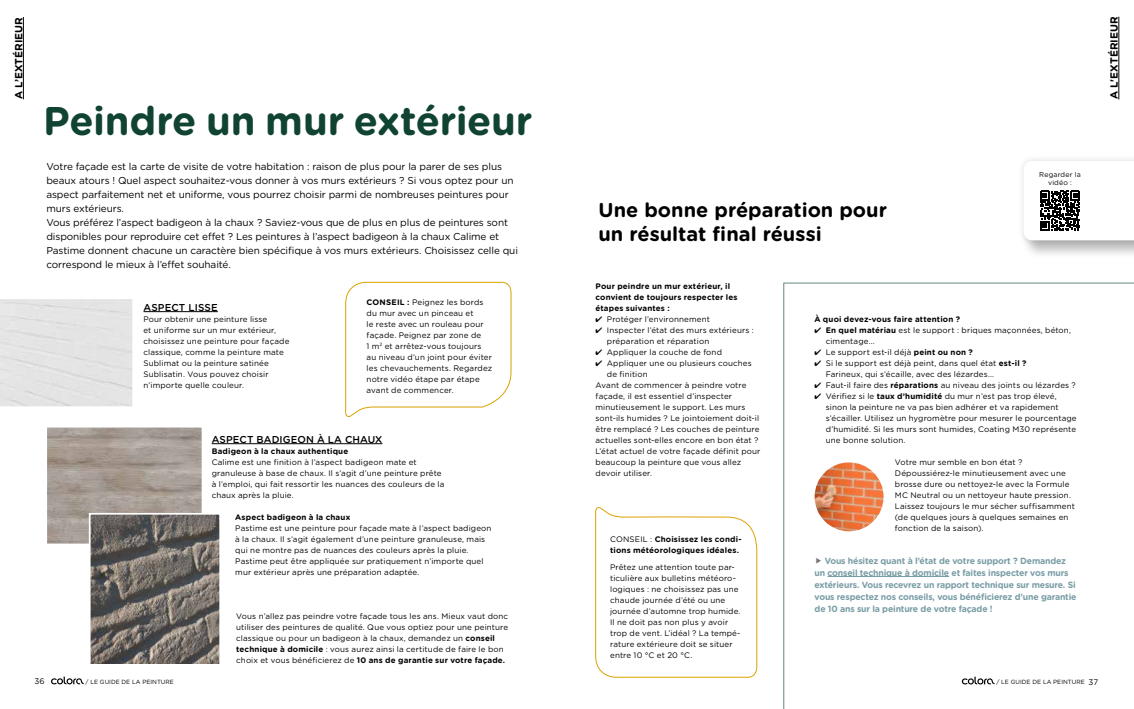
<style>
.page{position:relative;width:1134px;height:709px;background:#fff}
.page>*{position:absolute;margin:0;border:0;box-sizing:border-box;transform-origin:0 0}
.t1{font:700 40px "Gotham Rounded";letter-spacing:-.01em;color:#104332}
.t2{font:700 20px/24px "Gotham Rounded";color:#000}
.t3{font:700 10.5px "Gotham Rounded";color:#000}
.t4{font:10px/14px "Gotham Rounded";letter-spacing:-.01em;color:#000}
.t5{font:500 10px "Gotham Rounded";letter-spacing:.01em;color:#000}
.t6{font:700 9px/12px "Gotham Rounded";letter-spacing:-.02em;color:#799da5}
.t7{font:8px/11px "Gotham Rounded";letter-spacing:.015em;color:#000}
.t8{font:700 8px/11px "Gotham Rounded";letter-spacing:.015em;color:#000}
.t9{font:7px/8.4px "Gotham Rounded";letter-spacing:.025em;color:#000;text-align:center}
.t10{font:6px "Gotham Rounded";color:#000}
.s1{font-weight:700}
.s2{font-weight:400}
.s3{font-size:8px}
</style>
<div class="page">
<svg style="left:783px;top:283px;width:351px;height:426px"></svg>
<img style="left:815px;top:462px;width:68px;height:69px;border-radius:34px">
<div style="left:0;top:299px;width:133px;height:108px;background:#e4e4e4"></div>
<svg style="left:47px;top:427px;width:175px;height:237px"></svg>
<svg style="left:345px;top:281px;width:167px;height:136px"></svg>
<svg style="left:595px;top:507px;width:163px;height:171px"></svg>
<hr style="left:144px;top:311px;width:74px;height:1px;background:#000">
<hr style="left:827px;top:576px;width:122px;height:1px;background:#799da5">
<hr style="left:212px;top:443px;width:170px;height:1px;background:#000">
<div style="left:1020px;top:160px;width:114px;height:99px;background:#000;opacity:.27"></div>
<div style="left:1017px;top:154px;width:117px;height:93px;background:#000;opacity:.13"></div>
<svg style="left:1023px;top:161px;width:111px;height:79px"></svg>
<svg style="left:962px;top:676px;width:32px;height:8px"></svg>
<svg style="left:51px;top:676px;width:33px;height:8px"></svg>
<hr style="left:1118px;top:17px;width:1px;height:82px;background:#000">
<hr style="left:23px;top:17px;width:1px;height:82px;background:#000">
<svg style="left:816px;top:557px;width:5px;height:6px"></svg>
<h3 class="t3" style="left:11px;top:99px;width:84px;rotate:-90deg">A L’EXTÉRIEUR</h3>
<h1 class="t1" style="left:43px;top:92px;width:491px">Peindre un mur extérieur</h1>
<h3 class="t3" style="left:1106px;top:99px;width:83px;rotate:-90deg">A l'extérieur</h3>
<p class="t4" style="left:46px;top:159px;width:473px">Votre façade est la carte de visite de votre habitation : raison de plus pour la parer de ses plus beaux atours ! Quel aspect souhaitez-vous donner à vos murs extérieurs ? Si vous optez pour un aspect parfaitement net et uniforme, vous pourrez choisir parmi de nombreuses peintures pour murs extérieurs.<br>Vous préférez l’aspect badigeon à la chaux ? Saviez-vous que de plus en plus de peintures sont disponibles pour reproduire cet effet ? Les peintures à l’aspect badigeon à la chaux Calime et Pastime donnent chacune un caractère bien spécifique à vos murs extérieurs. Choisissez celle qui correspond le mieux à l’effet souhaité.</p>
<p class="t5" style="left:144px;top:300px;width:76px">ASPECT LISSE</p>
<p class="t7" style="left:144px;top:313px;width:147px">Pour obtenir une peinture lisse<br>et uniforme sur un mur extérieur, choisissez une peinture pour façade classique, comme la peinture mate<br>Sublimat ou la peinture satinée<br>Sublisatin. Vous pouvez choisir n’importe quelle couleur.</p>
<p class="t7" style="left:367px;top:296px;width:127px"><span class="s1">CONSEIL :</span> Peignez les bords du mur avec un pinceau et<br>le reste avec un rouleau pour façade. Peignez par zone de<br>1 m<sup>2</sup> et arrêtez-vous toujours au niveau d’un joint pour éviter les chevauchements. Regardez notre vidéo étape par étape avant de commencer.</p>
<p class="t5" style="left:212px;top:432px;width:172px">ASPECT BADIGEON À LA CHAUX</p>
<p class="t8" style="left:212px;top:445px;width:138px">Badigeon à la chaux authentique</p>
<p class="t7" style="left:212px;top:456px;width:234px">Calime est une finition à l’aspect badigeon mate et granuleuse à base de chaux. Il s’agit d’une peinture prête à l’emploi, qui fait ressortir les nuances des couleurs de la chaux après la pluie.</p>
<p class="t8" style="left:235px;top:511px;width:117px">Aspect badigeon à la chaux</p>
<p class="t7" style="left:235px;top:522px;width:258px">Pastime est une peinture pour façade mate à l’aspect badigeon à la chaux. Il s’agit également d’une peinture granuleuse, mais qui ne montre pas de nuances des couleurs après la pluie.<br>Pastime peut être appliquée sur pratiquement n’importe quel mur extérieur après une préparation adaptée.</p>
<p class="t7" style="left:236px;top:610px;width:273px">Vous n’allez pas peindre votre façade tous les ans. Mieux vaut donc utiliser des peintures de qualité. Que vous optiez pour une peinture classique ou pour un badigeon à la chaux, demandez un <span class="s1">conseil technique à domicile</span> : vous aurez ainsi la certitude de faire le bon choix et vous bénéficierez de <span class="s1">10 ans de garantie sur votre façade.</span></p>
<h2 class="t2" style="left:598px;top:197px;width:290px">Une bonne préparation pour un résultat final réussi</h2>
<p class="t9" style="left:1039px;top:170px;width:43px">Regarder la vidéo :</p>
<p class="t8" style="left:595px;top:280px;width:143px">Pour peindre un mur extérieur, il convient de toujours respecter les étapes suivantes :</p>
<p class="t7" style="left:595px;top:313px;width:116px">✔ Protéger l’environnement</p>
<p class="t7" style="left:607px;top:324px;width:148px;text-indent:-11px">✔ Inspecter l’état des murs extérieurs : préparation et réparation</p>
<p class="t7" style="left:595px;top:346px;width:128px">✔ Appliquer la couche de fond</p>
<p class="t7" style="left:595px;top:357px;width:158px">✔ Appliquer une ou plusieurs couches</p>
<p class="t7" style="left:607px;top:368px;width:42px">de finition</p>
<p class="t7" style="left:595px;top:379px;width:152px">Avant de commencer à peindre votre</p>
<p class="t7" style="left:595px;top:390px;width:138px">façade, il est essentiel d’inspecter</p>
<p class="t7" style="left:595px;top:401px;width:152px">minutieusement le support. Les murs</p>
<p class="t7" style="left:595px;top:412px;width:165px">sont-ils humides ? Le jointoiement doit-il</p>
<p class="t7" style="left:595px;top:423px;width:165px">être remplacé ? Les couches de peinture</p>
<p class="t7" style="left:595px;top:434px;width:164px">actuelles sont-elles encore en bon état ?</p>
<p class="t7" style="left:595px;top:445px;width:166px">L’état actuel de votre façade définit pour</p>
<p class="t7" style="left:595px;top:456px;width:147px">beaucoup la peinture que vous allez</p>
<p class="t7" style="left:595px;top:467px;width:58px">devoir utiliser.</p>
<p class="t8" style="left:610px;top:533px;width:133px"><span class="s2">CONSEIL :</span> Choisissez les condi&shy;tions météorologiques idéales.</p>
<p class="t7" style="left:610px;top:561px;width:132px">Prêtez une attention toute par&shy;ticulière aux bulletins météoro&shy;logiques : ne choisissez pas une chaude journée d’été ou une journée d’automne trop humide.<br>Il ne doit pas non plus y avoir trop de vent. L’idéal ? La tempé&shy;rature extérieure doit se situer entre 10 °C et 20 °C.</p>
<p class="t8" style="left:814px;top:313px;width:147px">À quoi devez-vous faire attention ?</p>
<p class="t7" style="left:826px;top:324px;width:247px;text-indent:-11px">✔ <span class="s1">En quel matériau</span> est le support : briques maçonnées, béton, cimentage...</p>
<p class="t7" style="left:814px;top:346px;width:160px">✔ Le support est-il déjà <span class="s1">peint ou non ?</span></p>
<p class="t7" style="left:826px;top:357px;width:202px;text-indent:-11px">✔ Si le support est déjà peint, dans quel état <span class="s1">est-il ?<br></span>Farineux, qui s’écaille, avec des lézardes...</p>
<p class="t7" style="left:814px;top:379px;width:263px">✔ Faut-il faire des <span class="s1">réparations</span> au niveau des joints ou lézardes ?</p>
<p class="t7" style="left:826px;top:390px;width:252px;text-indent:-11px">✔ Vérifiez si le <span class="s1">taux d’humidité</span> du mur n’est pas trop élevé, sinon la peinture ne va pas bien adhérer et va rapidement s’écailler. Utilisez un hygromètre pour mesurer le pourcentage d’humidité. Si les murs sont humides, Coating M30 représente une bonne solution.</p>
<p class="t7" style="left:895px;top:456px;width:182px">Votre mur semble en bon état ?<br>Dépoussiérez-le minutieusement avec une brosse dure ou nettoyez-le avec la Formule MC Neutral ou un nettoyeur haute pression.<br>Laissez toujours le mur sécher suffisamment (de quelques jours à quelques semaines en fonction de la saison).</p>
<p class="t6" style="left:815px;top:554px;width:263px;text-indent:10px">Vous hésitez quant à l’état de votre support ? Demandez un conseil technique à domicile et faites inspecter vos murs extérieurs. Vous recevrez un rapport technique sur mesure. Si vous respectez nos conseils, vous bénéficierez d’une garantie de 10 ans sur la peinture de votre façade !</p>
<p class="t7" style="left:35px;top:675px;width:12px">36</p>
<p class="t10" style="left:86px;top:677px;width:90px">/ LE GUIDE DE LA PEINTURE</p>
<p class="t10" style="left:996px;top:678px;width:103px">/ LE GUIDE DE LA PEINTURE <span class="s3">37</span></p>
</div>
